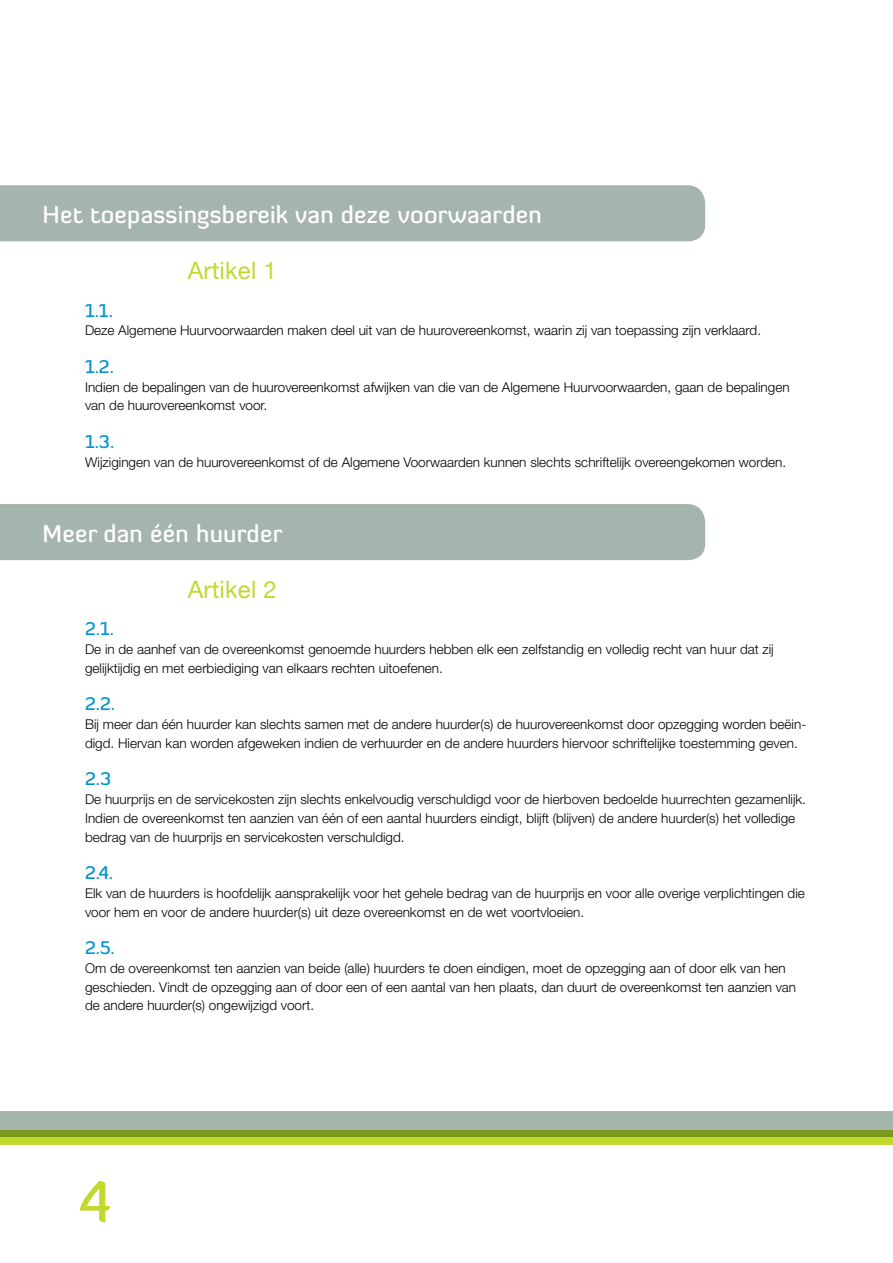
<style>
.page{position:relative;width:893px;height:1263px;background:#fff}
.page>*{position:absolute;margin:0;border:0;box-sizing:border-box;transform-origin:0 0}
.t1{font:500 56.85px "Diavlo";color:#c1d82f}
.t2{font:500 24px "Diavlo";letter-spacing:.01em;color:#fff}
.t3{font:24px "Helvetica Neue";letter-spacing:.01em;color:#c1d82f}
.t4{font:500 18px "Diavlo";color:#0093d0}
.t5{font:300 13.5px/18.8px "Helvetica Neue";color:#000}
</style>
<div class="page">
<div style="left:0;top:1111px;width:893px;height:26px;background:#a5b4ac"></div>
<svg style="left:0;top:1130px;width:893px;height:14px;background:#9eb827"></svg>
<div style="left:0;top:185px;width:705px;height:56px;background:#a5b4ac"></div>
<div style="left:0;top:504px;width:705px;height:56px;background:#a5b4ac"></div>
<h2 class="t2" style="left:43px;top:204px;width:501px">Het toepassingsbereik van deze voorwaarden</h2>
<h2 class="t3" style="left:188px;top:262px;width:91px">Artikel 1</h2>
<h3 class="t4" style="left:85px;top:302px;width:29px">1.1.</h3>
<p class="t5" style="left:85px;top:322px;width:677px">Deze Algemene Huurvoorwaarden maken deel uit van de huurovereenkomst, waarin zij van toepassing zijn verklaard.</p>
<h3 class="t4" style="left:85px;top:359px;width:31px">1.2.</h3>
<p class="t5" style="left:85px;top:379px;width:706px">Indien de bepalingen van de huurovereenkomst afwijken van die van de Algemene Huurvoorwaarden, gaan de bepalingen van de huurovereenkomst voor.</p>
<h3 class="t4" style="left:85px;top:434px;width:31px">1.3.</h3>
<p class="t5" style="left:85px;top:454px;width:703px">Wijzigingen van de huurovereenkomst of de Algemene Voorwaarden kunnen slechts schriftelijk overeengekomen worden.</p>
<h2 class="t2" style="left:43px;top:523px;width:241px">Meer dan één huurder</h2>
<h2 class="t3" style="left:188px;top:581px;width:91px">Artikel 2</h2>
<h3 class="t4" style="left:85px;top:621px;width:31px">2.1.</h3>
<p class="t5" style="left:85px;top:641px;width:690px">De in de aanhef van de overeenkomst genoemde huurders hebben elk een zelfstandig en volledig recht van huur dat zij gelijktijdig en met eerbiediging van elkaars rechten uitoefenen.</p>
<h3 class="t4" style="left:85px;top:696px;width:32px">2.2.</h3>
<p class="t5" style="left:85px;top:716px;width:723px">Bij meer dan één huurder kan slechts samen met de andere huurder(s) de huurovereenkomst door opzegging worden beëin&shy;digd. Hiervan kan worden afgeweken indien de verhuurder en de andere huurders hiervoor schriftelijke toestemming geven.</p>
<h3 class="t4" style="left:85px;top:771px;width:28px">2.3</h3>
<p class="t5" style="left:85px;top:791px;width:722px">De huurprijs en de servicekosten zijn slechts enkelvoudig verschuldigd voor de hierboven bedoelde huurrechten gezamenlijk.<br>Indien de overeenkomst ten aanzien van één of een aantal huurders eindigt, blijft (blijven) de andere huurder(s) het volledige bedrag van de huurprijs en servicekosten verschuldigd.</p>
<h3 class="t4" style="left:85px;top:865px;width:30px">2.4.</h3>
<p class="t5" style="left:85px;top:885px;width:721px">Elk van de huurders is hoofdelijk aansprakelijk voor het gehele bedrag van de huurprijs en voor alle overige verplichtingen die voor hem en voor de andere huurder(s) uit deze overeenkomst en de wet voortvloeien.</p>
<h3 class="t4" style="left:85px;top:940px;width:31px">2.5.</h3>
<p class="t5" style="left:85px;top:960px;width:713px">Om de overeenkomst ten aanzien van beide (alle) huurders te doen eindigen, moet de opzegging aan of door elk van hen geschieden. Vindt de opzegging aan of door een of een aantal van hen plaats, dan duurt de overeenkomst ten aanzien van de andere huurder(s) ongewijzigd voort.</p>
<h1 class="t1" style="left:79px;top:1177px;width:33px">4</h1>
</div>
